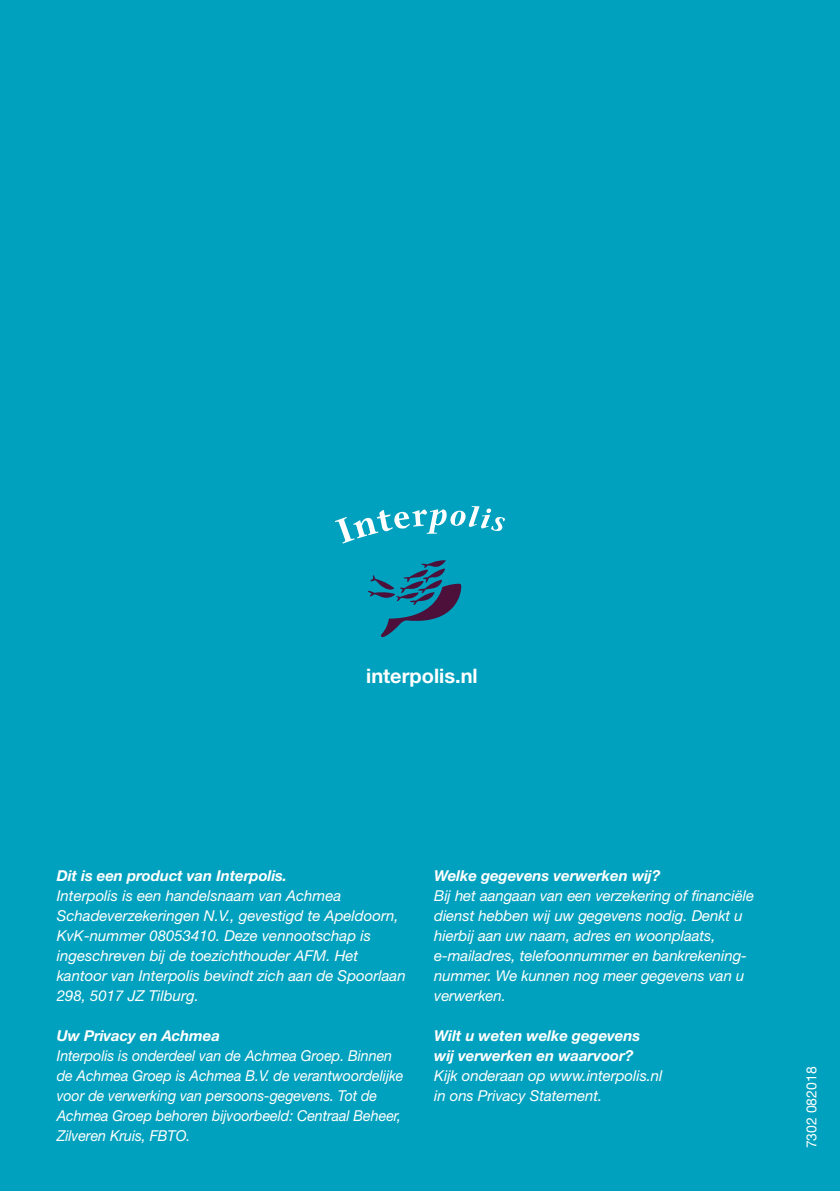
<style>
.page{position:relative;width:840px;height:1191px;background:#fff}
.page>*{position:absolute;margin:0;border:0;box-sizing:border-box;transform-origin:0 0}
.t1{font:700 20px "Helvetica Neue";color:#fff}
.t2{font:italic 15px/20px "Helvetica Neue";letter-spacing:-.005em;color:#fff}
.t3{font:italic 15px/20px "Helvetica Neue";letter-spacing:-.005em;color:#fff;scale:.95 1}
.t4{font:italic 700 15px/20px "Helvetica Neue";letter-spacing:-.005em;color:#fff}
.t5{font:14px "Helvetica Neue";color:#fff}
</style>
<div class="page">
<div style="left:0;top:0;width:839px;height:1191px;background:#00a1be"></div>
<svg style="left:334px;top:506px;width:171px;height:37px"></svg>
<svg style="left:367px;top:560px;width:94px;height:77px"></svg>
<h1 class="t1" style="left:366px;top:663px;width:113px">interpolis.nl</h1>
<p class="t4" style="left:57px;top:865px;width:232px">Dit is een product van Interpolis.</p>
<p class="t2" style="left:57px;top:885px;width:350px">Interpolis is een handelsnaam van Achmea Schadeverzekeringen N.V., gevestigd te Apeldoorn, KvK-nummer 08053410. Deze vennootschap is ingeschreven bij de toezichthouder AFM. Het kantoor van Interpolis bevindt zich aan de Spoorlaan 298, 5017 JZ Tilburg.</p>
<p class="t4" style="left:57px;top:1025px;width:165px">Uw Privacy en Achmea</p>
<p class="t3" style="left:57px;top:1045px;width:366px">Interpolis is onderdeel van de Achmea Groep. Binnen de Achmea Groep is Achmea B.V. de verantwoordelijke voor de verwerking van persoons-gegevens. Tot de Achmea Groep behoren bijvoorbeeld: Centraal Beheer, Zilveren Kruis, FBTO.</p>
<p class="t4" style="left:434px;top:865px;width:227px">Welke gegevens verwerken wij?</p>
<p class="t2" style="left:434px;top:885px;width:321px">Bij het aangaan van een verzekering of financiële dienst hebben wij uw gegevens nodig. Denkt u hierbij aan uw naam, adres en woonplaats, e-mailadres, telefoonnummer en bankrekening&shy;nummer. We kunnen nog meer gegevens van u verwerken.</p>
<p class="t4" style="left:434px;top:1025px;width:208px">Wilt u weten welke gegevens wij verwerken en waarvoor?</p>
<p class="t2" style="left:434px;top:1065px;width:230px">Kijk onderaan op www.interpolis.nl in ons Privacy Statement.</p>
<p class="t5" style="left:802px;top:1148px;width:83px;rotate:-90deg">7302 082018</p>
</div>
